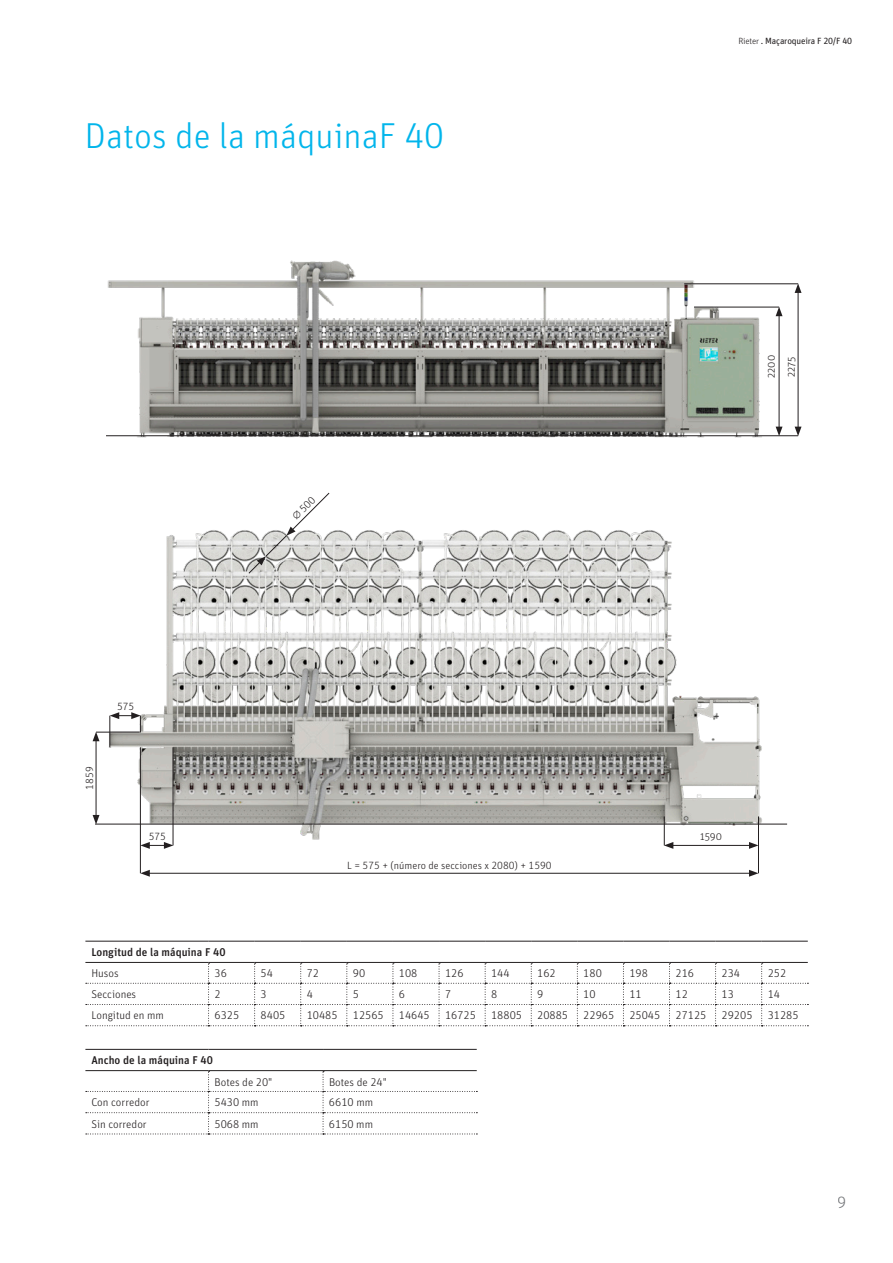
<style>
.page{position:relative;width:893px;height:1263px;background:#fff}
.page>*{position:absolute;margin:0;border:0;box-sizing:border-box;transform-origin:0 0}
.t1{font:300 36px "Unit Pro";color:#02b5eb}
.t2{font:300 16.5px "Unit Pro";color:#76787b}
.t3{font:300 11.25px "Unit Pro";color:#231f20}
.t4{font:500 11.25px "Unit Pro";color:#231f20}
.t5{font:300 10.5px/20px "Unit Pro";color:#231f20}
.t6{font:9px "Unit Pro";letter-spacing:-.02em;color:#231f20}
.s1{font-weight:300}
</style>
<div class="page">
<img style="left:106px;top:260px;width:677px;height:178px">
<img style="left:99px;top:530px;width:686px;height:334px">
<hr style="left:96px;top:732px;width:44px;height:1px;background:#231f20">
<hr style="left:95px;top:824px;width:692px;height:1px;background:#231f20">
<hr style="left:173px;top:747px;width:1px;height:98px;background:#231f20">
<hr style="left:758px;top:816px;width:1px;height:57px;background:#231f20">
<hr style="left:140px;top:747px;width:1px;height:126px;background:#231f20">
<hr style="left:109px;top:716px;width:1px;height:31px;background:#231f20">
<hr style="left:106px;top:435px;width:692px;height:1px;background:#231f20">
<hr style="left:684px;top:283px;width:114px;height:1px;background:#231f20">
<hr style="left:694px;top:307px;width:85px;height:1px;background:#231f20">
<hr style="left:147px;top:873px;width:604px;height:1px;background:#231f20">
<svg style="left:140px;top:870px;width:10px;height:7px"></svg>
<svg style="left:749px;top:870px;width:9px;height:7px"></svg>
<hr style="left:96px;top:739px;width:1px;height:78px;background:#231f20">
<svg style="left:93px;top:815px;width:7px;height:9px"></svg>
<svg style="left:93px;top:732px;width:7px;height:9px"></svg>
<hr style="left:798px;top:291px;width:1px;height:138px;background:#231f20">
<svg style="left:795px;top:427px;width:6px;height:9px"></svg>
<svg style="left:795px;top:283px;width:6px;height:10px"></svg>
<hr style="left:779px;top:314px;width:1px;height:115px;background:#231f20">
<svg style="left:776px;top:427px;width:6px;height:9px"></svg>
<svg style="left:776px;top:307px;width:6px;height:9px"></svg>
<hr style="left:671px;top:845px;width:80px;height:1px;background:#231f20">
<svg style="left:664px;top:816px;width:9px;height:33px"></svg>
<svg style="left:749px;top:842px;width:9px;height:7px"></svg>
<svg style="left:140px;top:842px;width:33px;height:7px"></svg>
<svg style="left:110px;top:712px;width:31px;height:20px"></svg>
<svg style="left:248px;top:492px;width:82px;height:82px"></svg>
<hr style="left:85px;top:941px;width:124px;height:1px;background:#231f20">
<hr style="left:209px;top:941px;width:46px;height:1px;background:#231f20">
<hr style="left:255px;top:941px;width:46px;height:1px;background:#231f20">
<hr style="left:301px;top:941px;width:46px;height:1px;background:#231f20">
<hr style="left:347px;top:941px;width:46px;height:1px;background:#231f20">
<hr style="left:393px;top:941px;width:46px;height:1px;background:#231f20">
<hr style="left:439px;top:941px;width:46px;height:1px;background:#231f20">
<hr style="left:485px;top:941px;width:46px;height:1px;background:#231f20">
<hr style="left:531px;top:941px;width:46px;height:1px;background:#231f20">
<hr style="left:577px;top:941px;width:46px;height:1px;background:#231f20">
<hr style="left:623px;top:941px;width:46px;height:1px;background:#231f20">
<hr style="left:669px;top:941px;width:47px;height:1px;background:#231f20">
<hr style="left:716px;top:941px;width:46px;height:1px;background:#231f20">
<hr style="left:762px;top:941px;width:46px;height:1px;background:#231f20">
<svg style="left:86px;top:963px;width:722px;height:63px"></svg>
<hr style="left:85px;top:962px;width:124px;height:1px;background:#231f20">
<hr style="left:209px;top:962px;width:46px;height:1px;background:#231f20">
<hr style="left:255px;top:962px;width:46px;height:1px;background:#231f20">
<hr style="left:301px;top:962px;width:46px;height:1px;background:#231f20">
<hr style="left:347px;top:962px;width:46px;height:1px;background:#231f20">
<hr style="left:393px;top:962px;width:46px;height:1px;background:#231f20">
<hr style="left:439px;top:962px;width:46px;height:1px;background:#231f20">
<hr style="left:485px;top:962px;width:46px;height:1px;background:#231f20">
<hr style="left:531px;top:962px;width:46px;height:1px;background:#231f20">
<hr style="left:577px;top:962px;width:46px;height:1px;background:#231f20">
<hr style="left:623px;top:962px;width:46px;height:1px;background:#231f20">
<hr style="left:669px;top:962px;width:47px;height:1px;background:#231f20">
<hr style="left:716px;top:962px;width:46px;height:1px;background:#231f20">
<hr style="left:762px;top:962px;width:46px;height:1px;background:#231f20">
<hr style="left:85px;top:1049px;width:124px;height:1px;background:#231f20">
<hr style="left:209px;top:1049px;width:114px;height:1px;background:#231f20">
<hr style="left:323px;top:1049px;width:154px;height:1px;background:#231f20">
<svg style="left:86px;top:1071px;width:391px;height:63px"></svg>
<hr style="left:85px;top:1070px;width:124px;height:1px;background:#231f20">
<hr style="left:209px;top:1070px;width:114px;height:1px;background:#231f20">
<hr style="left:323px;top:1070px;width:154px;height:1px;background:#231f20">
<h1 class="t1" style="left:85px;top:110px;width:361px">Datos de la máquinaF 40</h1>
<p class="t6" style="left:738px;top:34px;width:115px"><span class="s1">Rieter</span> . Maçaroqueira F 20/F 40</p>
<p class="t5" style="left:287px;top:510px;width:29px;rotate:-45deg">∅ 500</p>
<p class="t5" style="left:761px;top:377px;width:24px;rotate:-90deg">2200<br>2275</p>
<p class="t5" style="left:79px;top:790px;width:25px;rotate:-90deg">1859</p>
<p class="t5" style="left:117px;top:696px;width:19px">575</p>
<p class="t5" style="left:149px;top:826px;width:19px">575</p>
<p class="t5" style="left:700px;top:826px;width:23px">1590</p>
<p class="t5" style="left:347px;top:855px;width:206px">L = 575 + (número de secciones x 2080) + 1590</p>
<p class="t4" style="left:91px;top:944px;width:136px">Longitud de la máquina F 40</p>
<p class="t3" style="left:91px;top:966px;width:29px">Husos</p>
<p class="t3" style="left:215px;top:966px;width:14px">36</p>
<p class="t3" style="left:261px;top:966px;width:14px">54</p>
<p class="t3" style="left:307px;top:966px;width:14px">72</p>
<p class="t3" style="left:353px;top:966px;width:14px">90</p>
<p class="t3" style="left:399px;top:966px;width:20px">108</p>
<p class="t3" style="left:445px;top:966px;width:20px">126</p>
<p class="t3" style="left:491px;top:966px;width:20px">144</p>
<p class="t3" style="left:537px;top:966px;width:20px">162</p>
<p class="t3" style="left:583px;top:966px;width:20px">180</p>
<p class="t3" style="left:629px;top:966px;width:20px">198</p>
<p class="t3" style="left:675px;top:966px;width:20px">216</p>
<p class="t3" style="left:722px;top:966px;width:20px">234</p>
<p class="t3" style="left:768px;top:966px;width:20px">252</p>
<p class="t3" style="left:91px;top:986px;width:46px">Secciones</p>
<p class="t3" style="left:215px;top:986px;width:8px">2</p>
<p class="t3" style="left:261px;top:986px;width:8px">3</p>
<p class="t3" style="left:307px;top:986px;width:8px">4</p>
<p class="t3" style="left:353px;top:986px;width:8px">5</p>
<p class="t3" style="left:399px;top:986px;width:8px">6</p>
<p class="t3" style="left:445px;top:986px;width:8px">7</p>
<p class="t3" style="left:491px;top:986px;width:8px">8</p>
<p class="t3" style="left:537px;top:986px;width:8px">9</p>
<p class="t3" style="left:583px;top:986px;width:14px">10</p>
<p class="t3" style="left:629px;top:986px;width:14px">11</p>
<p class="t3" style="left:675px;top:986px;width:14px">12</p>
<p class="t3" style="left:722px;top:986px;width:14px">13</p>
<p class="t3" style="left:768px;top:986px;width:14px">14</p>
<p class="t3" style="left:91px;top:1008px;width:74px">Longitud en mm</p>
<p class="t3" style="left:215px;top:1008px;width:26px">6325</p>
<p class="t3" style="left:261px;top:1008px;width:26px">8405</p>
<p class="t3" style="left:307px;top:1008px;width:32px">10485</p>
<p class="t3" style="left:353px;top:1008px;width:32px">12565</p>
<p class="t3" style="left:399px;top:1008px;width:32px">14645</p>
<p class="t3" style="left:445px;top:1008px;width:32px">16725</p>
<p class="t3" style="left:491px;top:1008px;width:32px">18805</p>
<p class="t3" style="left:537px;top:1008px;width:32px">20885</p>
<p class="t3" style="left:583px;top:1008px;width:32px">22965</p>
<p class="t3" style="left:629px;top:1008px;width:32px">25045</p>
<p class="t3" style="left:675px;top:1008px;width:32px">27125</p>
<p class="t3" style="left:722px;top:1008px;width:32px">29205</p>
<p class="t3" style="left:768px;top:1008px;width:32px">31285</p>
<p class="t4" style="left:91px;top:1052px;width:123px">Ancho de la máquina F 40</p>
<p class="t3" style="left:215px;top:1074px;width:59px">Botes de 20"</p>
<p class="t3" style="left:329px;top:1074px;width:59px">Botes de 24"</p>
<p class="t3" style="left:91px;top:1095px;width:60px">Con corredor</p>
<p class="t3" style="left:214px;top:1095px;width:46px">5430 mm</p>
<p class="t3" style="left:329px;top:1095px;width:46px">6610 mm</p>
<p class="t3" style="left:91px;top:1116px;width:57px">Sin corredor</p>
<p class="t3" style="left:214px;top:1116px;width:46px">5068 mm</p>
<p class="t3" style="left:329px;top:1116px;width:46px">6150 mm</p>
<h2 class="t2" style="left:838px;top:1191px;width:11px">9</h2>
</div>
